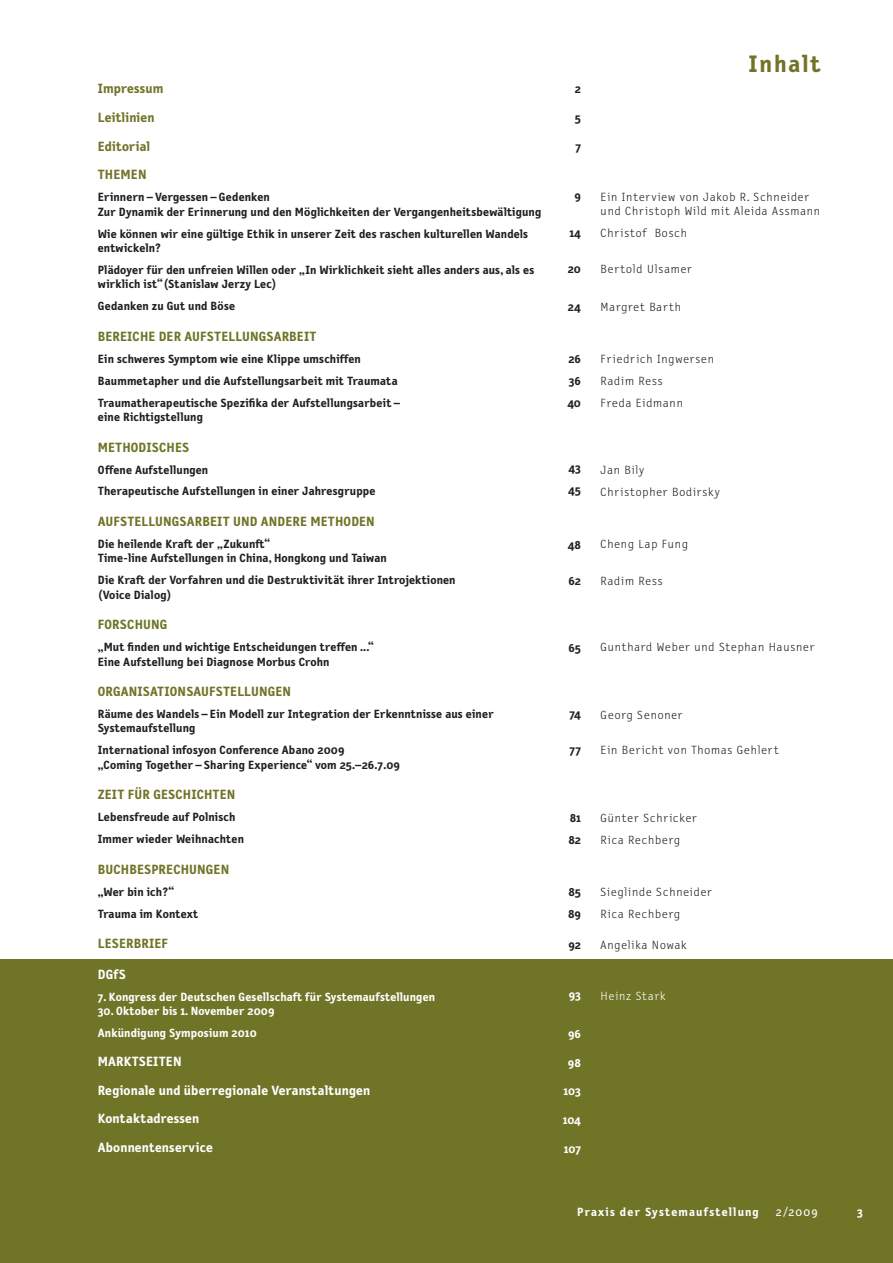
<style>
.page{position:relative;width:893px;height:1263px;background:#fff}
.page>*{position:absolute;margin:0;border:0;box-sizing:border-box;transform-origin:0 0}
.t1{font:700 24px "Letter Gothic Text";color:#707427;scale:1.05 1}
.t2{font:700 13.5px "Letter Gothic Text";letter-spacing:.01em;color:#707427;scale:1.05 1}
.t3{font:700 13.5px "Letter Gothic Text";letter-spacing:.015em;color:#fff;scale:1.05 1}
.t4{font:700 12px/14.4px "Letter Gothic Text";letter-spacing:.01em;color:#231f20;scale:1.05 1}
.t5{font:300 12px/14.4px "Letter Gothic Text";letter-spacing:.07em;color:#231f20;scale:1.05 1}
.t6{font:700 12px "Letter Gothic Text";letter-spacing:.01em;color:#fff;scale:1.05 1}
.t7{font:700 12px "Letter Gothic Text";letter-spacing:.09em;color:#fff;scale:1.05 1}
.t8{font:300 12px "Letter Gothic Text";letter-spacing:.07em;color:#fff;scale:1.05 1}
.t9{font:12px "Letter Gothic Text";color:#fff;scale:1.05 1}
</style>
<div class="page">
<div style="left:0;top:959px;width:893px;height:304px;background:#707427"></div>
<p class="t2" style="left:98px;top:81px;width:64px">Impressum</p>
<p class="t2" style="left:98px;top:109px;width:56px">Leitlinien</p>
<p class="t2" style="left:98px;top:138px;width:51px">Editorial</p>
<p class="t2" style="left:98px;top:167px;width:48px">Themen</p>
<p class="t4" style="left:98px;top:190px;width:165px">Erinnern – Vergessen – Gedenken</p>
<p class="t4" style="left:98px;top:204px;width:424px">Zur Dynamik der Erinnerung und den Möglichkeiten der Vergangenheitsbewältigung</p>
<p class="t4" style="left:98px;top:226px;width:411px">Wie können wir eine gültige Ethik in unserer Zeit des raschen kulturellen Wandels entwickeln?</p>
<p class="t4" style="left:98px;top:263px;width:417px">Plädoyer für den unfreien Willen oder „In Wirklichkeit sieht alles anders aus, als es wirklich ist“(Stanislaw Jerzy Lec)</p>
<p class="t4" style="left:98px;top:299px;width:132px">Gedanken zu Gut und Böse</p>
<p class="t2" style="left:98px;top:328px;width:55px">Bereichede</p>
<p class="t2" style="left:174px;top:328px;width:40px">r aufstell</p>
<p class="t2" style="left:242px;top:328px;width:53px">ungsarbeit</p>
<p class="t4" style="left:98px;top:351px;width:252px">Ein schweres Symptom wie eine Klippe umschiffen</p>
<p class="t4" style="left:98px;top:373px;width:287px">Baummetapher und die Aufstellungsarbeit mit Traumata</p>
<p class="t4" style="left:98px;top:395px;width:289px">Traumatherapeutische Spezifika der Aufstellungsarbeit –</p>
<p class="t4" style="left:98px;top:410px;width:102px">eine Richtigstellung</p>
<p class="t2" style="left:98px;top:439px;width:9px">Met</p>
<p class="t2" style="left:122px;top:439px;width:58px">hodisches</p>
<p class="t4" style="left:98px;top:462px;width:107px">Offene Aufstellungen</p>
<p class="t4" style="left:98px;top:484px;width:266px">Therapeutische Aufstellungen in einer Jahresgruppe</p>
<p class="t2" style="left:98px;top:513px;width:29px">Aufstell</p>
<p class="t2" style="left:155px;top:513px;width:52px">ungsarbeit</p>
<p class="t2" style="left:233px;top:513px;width:72px">und andereMet</p>
<p class="t2" style="left:335px;top:513px;width:39px">hoden</p>
<p class="t4" style="left:98px;top:537px;width:166px">Die heilende Kraft der „Zukunft“</p>
<p class="t4" style="left:98px;top:551px;width:277px">Time-line Aufstellungen in China, Hongkong und Taiwan</p>
<p class="t4" style="left:98px;top:573px;width:342px">Die Kraft der Vorfahren und die Destruktivität ihrer Introjektionen</p>
<p class="t4" style="left:98px;top:587px;width:72px">(Voice Dialog)</p>
<p class="t2" style="left:98px;top:617px;width:37px">FORSCHUN</p>
<p class="t2" style="left:160px;top:617px;width:9px">G</p>
<p class="t4" style="left:98px;top:640px;width:264px">„M ut finden und wichtige Entscheidungen treffen ...“</p>
<p class="t4" style="left:98px;top:654px;width:222px">Eine Aufstellung bei Diagnose M orbus Crohn</p>
<p class="t2" style="left:98px;top:684px;width:180px">ORGAN ISATIONSAUFSTELLUN GEN</p>
<p class="t4" style="left:98px;top:707px;width:379px">Räume des Wandels – Ein Modell zur Integration der Erkenntnisse aus einer</p>
<p class="t4" style="left:98px;top:721px;width:95px">Systemaufstellung</p>
<p class="t4" style="left:98px;top:743px;width:236px">International infosyon Conference Abano 2009</p>
<p class="t4" style="left:98px;top:757px;width:289px">„Coming Together – Sharing Experience“ vom 25.–26.7.09</p>
<p class="t2" style="left:98px;top:787px;width:127px">ZEIT FÜR GESCHICHTEN</p>
<p class="t4" style="left:98px;top:810px;width:133px">Lebensfreude auf Polnisch</p>
<p class="t4" style="left:98px;top:832px;width:141px">Immer wieder Weihnachten</p>
<p class="t2" style="left:98px;top:861px;width:81px">BUCH BESPRECHUN</p>
<p class="t2" style="left:206px;top:861px;width:19px">GEN</p>
<p class="t4" style="left:98px;top:884px;width:74px">„Wer bin ich?“</p>
<p class="t4" style="left:98px;top:906px;width:97px">Trauma im Kontext</p>
<p class="t2" style="left:98px;top:936px;width:68px">Leserbrief</p>
<p class="t3" style="left:98px;top:966px;width:28px">DGfS</p>
<p class="t6" style="left:98px;top:989px;width:323px">7. Kongress der Deutschen Gesellschaft für Systemaufstellungen</p>
<p class="t6" style="left:98px;top:1004px;width:170px">30. Oktober bis 1. November 2009</p>
<p class="t6" style="left:98px;top:1026px;width:153px">Ankündigung Symposium 2010</p>
<p class="t3" style="left:98px;top:1053px;width:33px">Marktseite</p>
<p class="t3" style="left:173px;top:1053px;width:10px">n</p>
<p class="t3" style="left:98px;top:1082px;width:261px">Regionale und überregionale Veranstaltungen</p>
<p class="t3" style="left:98px;top:1111px;width:98px">Kontaktadressen</p>
<p class="t3" style="left:98px;top:1140px;width:111px">Abonnentenservice</p>
<p class="t4" style="left:575px;top:82px;width:7px">2</p>
<p class="t4" style="left:575px;top:111px;width:7px">5</p>
<p class="t4" style="left:575px;top:139px;width:7px">7</p>
<p class="t4" style="left:574px;top:189px;width:8px">9</p>
<p class="t4" style="left:569px;top:225px;width:13px">14</p>
<p class="t4" style="left:568px;top:262px;width:14px">20</p>
<p class="t4" style="left:568px;top:300px;width:14px">24</p>
<p class="t4" style="left:568px;top:351px;width:13px">26</p>
<p class="t4" style="left:569px;top:373px;width:13px">36</p>
<p class="t4" style="left:567px;top:395px;width:14px">40</p>
<p class="t1" style="left:749px;top:50px;width:70px">Inhalt</p>
<p class="t5" style="left:601px;top:190px;width:210px">Ein Interview von Jakob R. Schneider und Christoph Wild mit Aleida Assmann</p>
<p class="t5" style="left:601px;top:226px;width:84px">Christof Bosch</p>
<p class="t5" style="left:601px;top:262px;width:88px">Bertold Ulsamer</p>
<p class="t5" style="left:601px;top:300px;width:78px">Margret Barth</p>
<p class="t5" style="left:601px;top:352px;width:109px">Friedrich Ingwersen</p>
<p class="t5" style="left:601px;top:374px;width:61px">Radim Ress</p>
<p class="t5" style="left:601px;top:396px;width:80px">Freda Eidmann</p>
<p class="t4" style="left:568px;top:460px;width:13px">43</p>
<p class="t4" style="left:568px;top:482px;width:14px">45</p>
<p class="t4" style="left:568px;top:537px;width:14px">48</p>
<p class="t4" style="left:569px;top:574px;width:13px">62</p>
<p class="t5" style="left:601px;top:463px;width:43px">Jan Bily</p>
<p class="t5" style="left:601px;top:485px;width:115px">Christopher Bodirsky</p>
<p class="t5" style="left:601px;top:537px;width:85px">Cheng Lap Fung</p>
<p class="t5" style="left:601px;top:574px;width:61px">Radim Ress</p>
<p class="t4" style="left:568px;top:640px;width:13px">65</p>
<p class="t5" style="left:601px;top:640px;width:205px">Gunthard Weber und Stephan Hausner</p>
<p class="t4" style="left:569px;top:707px;width:12px">74</p>
<p class="t4" style="left:570px;top:743px;width:12px">77</p>
<p class="t5" style="left:601px;top:708px;width:80px">Georg Senoner</p>
<p class="t5" style="left:601px;top:743px;width:171px">Ein Bericht von Thomas Gehlert</p>
<p class="t4" style="left:570px;top:810px;width:12px">81</p>
<p class="t4" style="left:568px;top:832px;width:13px">82</p>
<p class="t4" style="left:568px;top:885px;width:13px">85</p>
<p class="t4" style="left:568px;top:906px;width:14px">89</p>
<p class="t4" style="left:568px;top:937px;width:13px">92</p>
<p class="t6" style="left:569px;top:988px;width:13px">93</p>
<p class="t6" style="left:568px;top:1027px;width:14px">96</p>
<p class="t6" style="left:568px;top:1055px;width:14px">98</p>
<p class="t6" style="left:563px;top:1083px;width:18px">103</p>
<p class="t6" style="left:563px;top:1113px;width:19px">104</p>
<p class="t6" style="left:564px;top:1141px;width:18px">107</p>
<p class="t5" style="left:601px;top:811px;width:93px">Günter Schricker</p>
<p class="t5" style="left:601px;top:832px;width:77px">Rica Rechberg</p>
<p class="t5" style="left:601px;top:885px;width:107px">Sieglinde Schneider</p>
<p class="t5" style="left:601px;top:907px;width:77px">Rica Rechberg</p>
<p class="t5" style="left:601px;top:937px;width:84px">Angelika Nowak</p>
<p class="t8" style="left:601px;top:990px;width:64px">Heinz Stark</p>
<p class="t7" style="left:577px;top:1205px;width:175px">Praxis der Systemaufstellung</p>
<p class="t9" style="left:776px;top:1205px;width:42px">2/2009</p>
<p class="t6" style="left:857px;top:1205px;width:7px">3</p>
</div>
